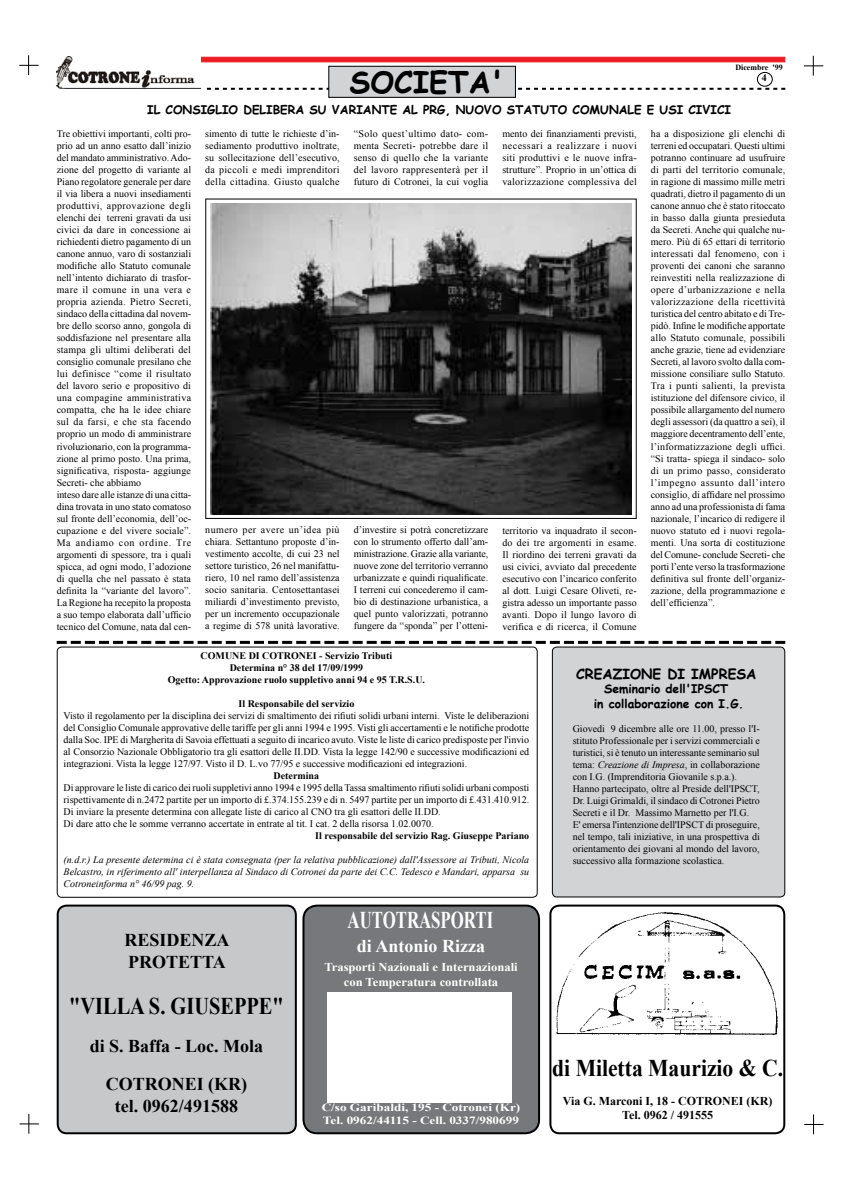
<style>
.page{position:relative;width:842px;height:1191px;background:#fff}
.page>*{position:absolute;margin:0;border:0;box-sizing:border-box;transform-origin:0 0}
.t1{font:700 30px "Comic Sans MS";color:#000}
.t2{font:700 24px "Times New Roman";color:#000;scale:.9 1}
.t3{font:700 24px "Times New Roman";color:#000;scale:.85 1}
.t4{font:700 24px "Times New Roman";color:#fff;scale:.7 1}
.t5{font:700 18px/21.6px "Times New Roman";color:#000}
.t6{font:700 18px "Times New Roman";color:#fff}
.t7{font:700 14px "Comic Sans MS";color:#000}
.t8{font:700 12px/14.4px "Comic Sans MS";color:#000;text-align:center}
.t9{font:700 12px/14.4px "Times New Roman";color:#fff;text-align:center;scale:1.05 1}
.t10{font:700 12px/14.4px "Times New Roman";color:#000;text-align:center}
.t11{font:700 11px/13.2px "Times New Roman";color:#fff;scale:1.2 1}
.t12{font:10px/12px "Times New Roman";color:#000;text-align:justify}
.t13{font:italic 10px/12px "Times New Roman";color:#000;text-align:justify}
.t14{font:700 10px/12px "Times New Roman";color:#000;text-align:center}
.t15{font:700 8px "Times New Roman";color:#000}
.s1{font-style:italic}
</style>
<div class="page">
<svg style="left:201px;top:57px;width:584px;height:5px;background:#ed2028"></svg>
<div style="left:757px;top:72px;width:16px;height:15px;border:1px solid #000;border-radius:50%"></div>
<svg style="left:20px;top:1113px;width:19px;height:20px"></svg>
<svg style="left:19px;top:55px;width:20px;height:20px"></svg>
<svg style="left:804px;top:1114px;width:19px;height:20px"></svg>
<svg style="left:804px;top:56px;width:19px;height:20px"></svg>
<img style="left:57px;top:57px;width:144px;height:31px">
<div style="left:303px;top:905px;width:236px;height:228px;background:#77787b;border-radius:14px"></div>
<div style="left:302px;top:904px;width:238px;height:230px;border:2px solid #000;border-radius:14px"></div>
<div style="left:552px;top:647px;width:233px;height:250px;background:#d1d3d4;border-radius:4px"></div>
<div style="left:552px;top:646px;width:233px;height:251px;border:1px solid #000;border-radius:4px"></div>
<div style="left:57px;top:646px;width:481px;height:251px;border:1px solid #000;border-radius:4px"></div>
<div style="left:58px;top:905px;width:238px;height:228px;background:#c7c8ca;border-radius:9px"></div>
<div style="left:57px;top:904px;width:240px;height:230px;border:2px solid #000;border-radius:9px"></div>
<div style="left:549px;top:904px;width:236px;height:230px;border:2px solid #000;border-radius:9px"></div>
<svg style="left:207px;top:88px;width:578px;height:2px"></svg>
<div style="left:329px;top:66px;width:186px;height:31px;background:#d1d3d4"></div>
<div style="left:328px;top:66px;width:188px;height:32px;border:1px solid #000"></div>
<img style="left:556px;top:912px;width:222px;height:123px">
<div style="left:328px;top:992px;width:183px;height:110px;background:#fff"></div>
<svg style="left:57px;top:641px;width:728px;height:3px"></svg>
<img style="left:210px;top:204px;width:421px;height:310px">
<h1 class="t1" style="left:350px;top:60px;width:156px">SOCIETA'</h1>
<p class="t15" style="left:735px;top:62px;width:49px">Dicembre '99</p>
<p class="t14" style="left:762px;top:71px;width:6px">4</p>
<p class="t8" style="left:147px;top:102px;width:585px">IL CONSIGLIO DELIBERA SU VARIANTE AL PRG, NUOVO STATUTO COMUNALE E USI CIVICI</p>
<p class="t12" style="left:205px;top:128px;width:136px">simento di tutte le richieste d’in&shy;sediamento produttivo inoltrate, su sollecitazione dell’esecutivo, da piccoli e medi imprenditori della cittadina. Giusto qualche</p>
<p class="t12" style="left:57px;top:128px;width:136px;text-align:left">Tre obiettivi importanti, colti pro&shy;prio ad un anno esatto dall’inizio del mandato amministrativo. Ado&shy;zione del progetto di variante al Piano regolatore generale per dare il via libera a nuovi insediamenti produttivi, approvazione degli elenchi dei terreni gravati da usi civici da dare in concessione ai richiedenti dietro pagamento di un canone annuo, varo di sostanziali modifiche allo Statuto comunale nell’intento dichiarato di trasfor&shy;mare il comune in una vera e propria azienda. Pietro Secreti, sindaco della cittadina dal novem&shy;bre dello scorso anno, gongola di soddisfazione nel presentare alla stampa gli ultimi deliberati del consiglio comunale presilano che lui definisce “come il risultato del lavoro serio e propositivo di una compagine amministrativa compatta, che ha le idee chiare sul da farsi, e che sta facendo proprio un modo di amministrare rivoluzionario, con la programma&shy;zione al primo posto. Una prima, significativa, risposta- aggiunge Secreti- che abbiamo<br>inteso dare alle istanze di una citta&shy;dina trovata in uno stato comatoso sul fronte dell’economia, dell’oc&shy;cupazione e del vivere sociale”.<br>Ma andiamo con ordine. Tre argomenti di spessore, tra i quali spicca, ad ogni modo, l’adozione di quella che nel passato è stata definita la “variante del lavoro”.<br>La Regione ha recepito la proposta a suo tempo elaborata dall’ufficio tecnico del Comune, nata dal cen-</p>
<p class="t12" style="left:502px;top:128px;width:136px">mento dei finanziamenti previsti, necessari a realizzare i nuovi siti produttivi e le nuove infra&shy;strutture”. Proprio in un’ottica di valorizzazione complessiva del</p>
<p class="t12" style="left:651px;top:128px;width:136px">ha a disposizione gli elenchi di terreni ed occupatari. Questi ultimi potranno continuare ad usufruire di parti del territorio comunale, in ragione di massimo mille metri quadrati, dietro il pagamento di un canone annuo che è stato ritoccato in basso dalla giunta presieduta da Secreti. Anche qui qualche nu&shy;mero. Più di 65 ettari di territorio interessati dal fenomeno, con i proventi dei canoni che saranno reinvestiti nella realizzazione di opere d’urbanizzazione e nella valorizzazione della ricettività turistica del centro abitato e di Tre&shy;pidò. Infine le modifiche apportate allo Statuto comunale, possibili anche grazie, tiene ad evidenziare Secreti, al lavoro svolto dalla com&shy;missione consiliare sullo Statuto.<br>Tra i punti salienti, la prevista istituzione del difensore civico, il possibile allargamento del numero degli assessori (da quattro a sei), il maggiore decentramento dell’ente, l’informatizzazione degli uffici. “Si tratta- spiega il sindaco- solo di un primo passo, considerato l’impegno assunto dall’intero consiglio, di affidare nel prossimo anno ad una professionista di fama nazionale, l’incarico di redigere il nuovo statuto ed i nuovi regola&shy;menti. Una sorta di costituzione del Comune- conclude Secreti- che porti l’ente verso la trasformazione definitiva sul fronte dell’organiz&shy;zazione, della programmazione e dell’efficienza”.</p>
<p class="t12" style="left:354px;top:128px;width:136px">“Solo quest’ultimo dato- com&shy;menta Secreti- potrebbe dare il senso di quello che la variante del lavoro rappresenterà per il futuro di Cotronei, la cui voglia</p>
<p class="t12" style="left:205px;top:524px;width:136px">numero per avere un’idea più chiara. Settantuno proposte d’in&shy;vestimento accolte, di cui 23 nel settore turistico, 26 nel manifattu&shy;riero, 10 nel ramo dell’assistenza socio sanitaria. Centosettantasei miliardi d’investimento previsto, per un incremento occupazionale a regime di 578 unità lavorative.</p>
<p class="t12" style="left:354px;top:524px;width:136px">d’investire si potrà concretizzare con lo strumento offerto dall’am&shy;ministrazione. Grazie alla variante, nuove zone del territorio verranno urbanizzate e quindi riqualificate.<br>I terreni cui concederemo il cam&shy;bio di destinazione urbanistica, a quel punto valorizzati, potranno fungere da “sponda” per l’otteni-</p>
<p class="t12" style="left:502px;top:524px;width:136px">territorio va inquadrato il secon&shy;do dei tre argomenti in esame.<br>Il riordino dei terreni gravati da usi civici, avviato dal precedente esecutivo con l’incarico conferito al dott. Luigi Cesare Oliveti, re&shy;gistra adesso un importante passo avanti. Dopo il lungo lavoro di verifica e di ricerca, il Comune</p>
<p class="t14" style="left:168px;top:649px;width:259px">COMUNE DI COTRONEI - Servizio Tributi<br>Determina n° 38 del 17/09/1999<br>Ogetto: Approvazione ruolo suppletivo anni 94 e 95 T.R.S.U.</p>
<p class="t14" style="left:238px;top:697px;width:117px">Il Responsabile del servizio</p>
<p class="t12" style="left:64px;top:709px;width:467px">Visto il regolamento per la disciplina dei servizi di smaltimento dei rifiuti solidi urbani interni. Viste le deliberazioni del Consiglio Comunale approvative delle tariffe per gli anni 1994 e 1995. Visti gli accertamenti e le notifiche prodotte dalla Soc. IPE di Margherita di Savoia effettuati a seguito di incarico avuto. Viste le liste di carico predisposte per l'invio al Consorzio Nazionale Obbligatorio tra gli esattori delle II.DD. Vista la legge 142/90 e successive modificazioni ed integrazioni. Vista la legge 127/97. Visto il D. L.vo 77/95 e successive modificazioni ed integrazioni.</p>
<p class="t14" style="left:274px;top:769px;width:47px">Determina</p>
<p class="t12" style="left:64px;top:781px;width:467px;text-align:left">Di approvare le liste di carico dei ruoli suppletivi anno 1994 e 1995 della Tassa smaltimento rifiuti solidi urbani composti rispettivamente di n.2472 partite per un importo di £.374.155.239 e di n. 5497 partite per un importo di £.431.410.912.<br>Di inviare la presente determina con allegate liste di carico al CNO tra gli esattori delle II.DD.<br>Di dare atto che le somme verranno accertate in entrate al tit. I cat. 2 della risorsa 1.02.0070.</p>
<p class="t14" style="left:315px;top:829px;width:215px">Il responsabile del servizio Rag. Giuseppe Pariano</p>
<p class="t13" style="left:64px;top:853px;width:467px">(n.d.r.) La presente determina ci è stata consegnata (per la relativa pubblicazione) dall'Assessore ai Tributi, Nicola Belcastro, in riferimento all' interpellanza al Sindaco di Cotronei da parte dei C.C. Tedesco e Mandari, apparsa su Cotroneinforma n° 46/99 pag. 9.</p>
<h2 class="t4" style="left:348px;top:903px;width:210px">AUTOTRASPORTI</h2>
<h3 class="t5" style="left:124px;top:929px;width:107px">RESIDENZA<br>PROTETTA</h3>
<h2 class="t3" style="left:69px;top:989px;width:254px">"VILLA S. GIUSEPPE"</h2>
<h3 class="t5" style="left:90px;top:1026px;width:175px;line-height:38.4px;text-align:center">di S. Baffa - Loc. Mola<br>COTRONEI (KR)</h3>
<h3 class="t5" style="left:115px;top:1094px;width:124px">tel. 0962/491588</h3>
<p class="t11" style="left:322px;top:1100px;width:167px">C/so Garibaldi, 195 - Cotronei (Kr)<br>Tel. 0962/44115 - Cell. 0337/980699</p>
<h3 class="t6" style="left:357px;top:933px;width:130px">di Antonio Rizza</h3>
<p class="t9" style="left:324px;top:960px;width:186px">Trasporti Nazionali e Internazionali con Temperatura controllata</p>
<h3 class="t7" style="left:576px;top:663px;width:182px">CREAZIONE DI IMPRESA</h3>
<p class="t8" style="left:594px;top:681px;width:151px">Seminario dell'IPSCT<br>in collaborazione con I.G.</p>
<p class="t12" style="left:573px;top:722px;width:189px;text-align:left">Giovedi 9 dicembre alle ore 11.00, presso l'I&shy;stituto Professionale per i servizi commerciali e turistici, si è tenuto un interessante seminario sul tema: <span class="s1">Creazione di Impresa</span>, in collaborazione con I.G. (Imprenditoria Giovanile s.p.a.).<br>Hanno partecipato, oltre al Preside dell'IPSCT, Dr. Luigi Grimaldi, il sindaco di Cotronei Pietro Secreti e il Dr. Massimo Marnetto per l'I.G.<br>E' emersa l'intenzione dell'IPSCT di proseguire, nel tempo, tali iniziative, in una prospettiva di orientamento dei giovani al mondo del lavoro, successivo alla formazione scolastica.</p>
<h2 class="t2" style="left:552px;top:1051px;width:258px">di Miletta Maurizio &amp; C.</h2>
<p class="t10" style="left:563px;top:1093px;width:211px">Via G. Marconi I, 18 - COTRONEI (KR)<br>Tel. 0962 / 491555</p>
</div>
